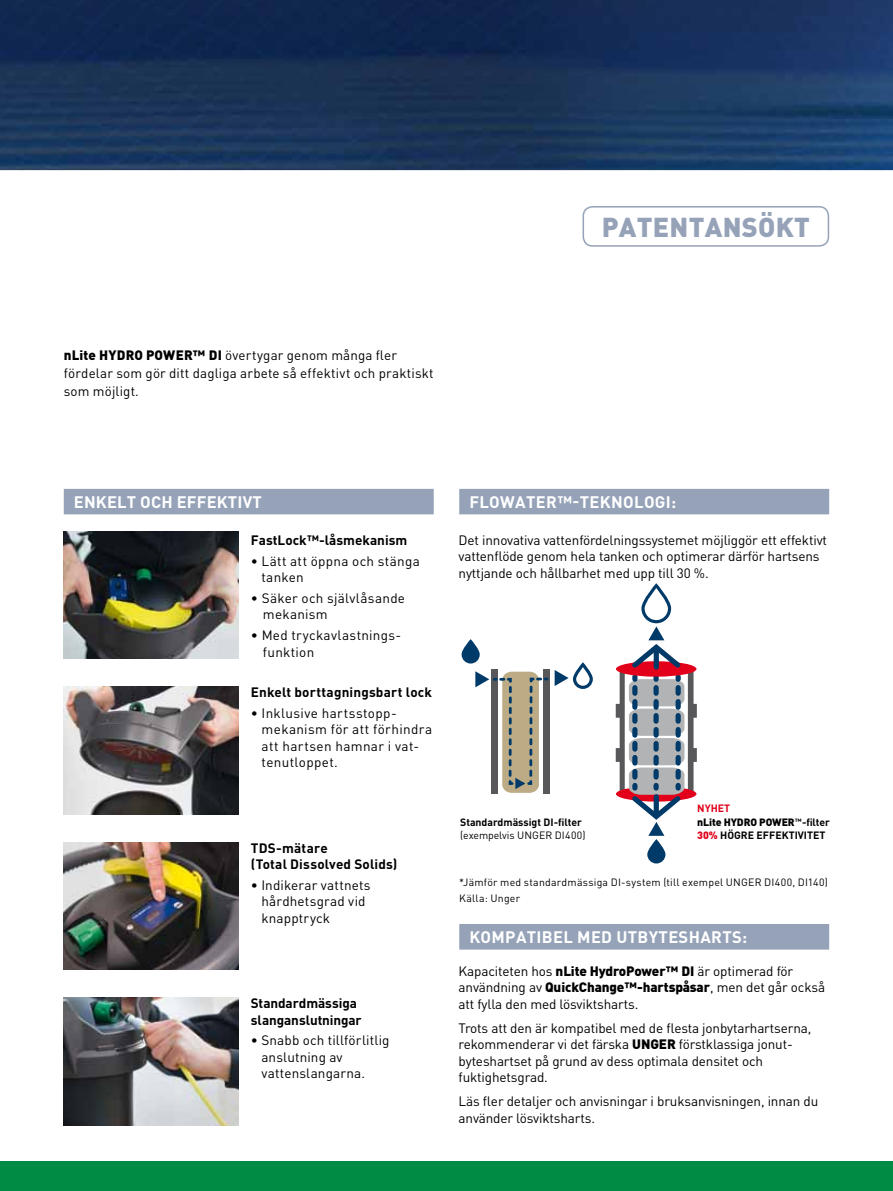
<style>
.page{position:relative;width:893px;height:1191px;background:#fff}
.page>*{position:absolute;margin:0;border:0;box-sizing:border-box;transform-origin:0 0}
.t1{font:900 27px "DIN Pro";letter-spacing:.01em;color:#95a2b8}
.t2{font:700 16.5px "DIN Pro";letter-spacing:.02em;color:#fff}
.t3{font:15.9px/19px "Myriad Pro";color:#000}
.t4{font:13.5px/16.5px "DIN Pro";letter-spacing:-.01em;color:#000}
.t5{font:13.5px/16.5px "DIN Pro";letter-spacing:.01em;color:#000}
.t6{font:700 13.5px/16.5px "DIN Pro";letter-spacing:.005em;color:#000}
.t7{font:13.5px/16.5px "DIN Pro";letter-spacing:.02em;color:#000}
.t8{font:13.5px/16.5px "DIN Pro";letter-spacing:.025em;color:#000}
.t9{font:10.5px/16.5px "DIN Pro";letter-spacing:.02em;color:#000}
.t10{font:700 10.5px/13.5px "DIN Pro";color:#000}
.t11{font:10.5px "DIN Pro";letter-spacing:-.01em;color:#000}
.s1{font-weight:900}
.s2{color:#e2001a}
.s3{font-weight:900;color:#e2001a}
</style>
<div class="page">
<img style="left:0;top:0;width:893px;height:170px">
<div style="left:0;top:1161px;width:893px;height:30px;background:#008b45"></div>
<img style="left:64px;top:842px;width:174px;height:128px">
<img style="left:64px;top:997px;width:174px;height:128px">
<img style="left:64px;top:531px;width:174px;height:128px">
<img style="left:64px;top:686px;width:174px;height:128px">
<div style="left:463px;top:641px;width:15px;height:21px;background:#003a69;border-radius:7px"></div>
<div style="left:462px;top:640px;width:18px;height:23px;border:3px solid #003a69;border-radius:7px"></div>
<svg style="left:575px;top:664px;width:16px;height:23px"></svg>
<div style="left:573px;top:663px;width:20px;height:26px;border:3px solid #003a69;border-radius:8px"></div>
<svg style="left:555px;top:670px;width:14px;height:16px"></svg>
<div style="left:491px;top:670px;width:7px;height:124px;background:#58585a"></div>
<div style="left:544px;top:670px;width:6px;height:124px;background:#58585a"></div>
<div style="left:502px;top:671px;width:37px;height:122px;background:#bcab85;border-radius:9px"></div>
<svg style="left:475px;top:671px;width:72px;height:118px"></svg>
<div style="left:649px;top:841px;width:15px;height:21px;background:#003a69;border-radius:7px"></div>
<div style="left:647px;top:840px;width:18px;height:23px;border:3px solid #003a69;border-radius:7px"></div>
<svg style="left:643px;top:585px;width:26px;height:36px"></svg>
<div style="left:641px;top:584px;width:30px;height:39px;border:3px solid #003a69;border-radius:13px"></div>
<svg style="left:616px;top:626px;width:81px;height:210px"></svg>
<div style="left:460px;top:489px;width:368px;height:24px;background:#95a2b8"></div>
<div style="left:459px;top:489px;width:370px;height:25px;border:2px solid #95a2b8"></div>
<div style="left:460px;top:924px;width:368px;height:25px;background:#95a2b8"></div>
<svg style="left:63px;top:488px;width:371px;height:27px;background:#9ba7bc"></svg>
<div style="left:583px;top:206px;width:246px;height:41px;border:2px solid #95a2b8;border-radius:9px"></div>
<h1 class="t1" style="left:602px;top:208px;width:204px">Patentansökt</h1>
<p class="t5" style="left:64px;top:346px;width:371px;line-height:18px"><span class="s1">nLite HYDRO POWER™ DI</span> övertygar genom många fler fördelar som gör ditt dagliga arbete så effektivt och praktiskt som möjligt.</p>
<p class="t2" style="left:74px;top:491px;width:190px">ENKELT OCH EFFEKTIVT</p>
<p class="t6" style="left:251px;top:531px;width:158px">FastLock™-låsmekanism</p>
<p class="t7" style="left:261px;top:552px;width:160px;text-indent:-11px">• Lätt att öppna och stänga tanken</p>
<p class="t7" style="left:263px;top:589px;width:144px;text-indent:-12px">• Säker och självlåsande mekanism</p>
<p class="t7" style="left:263px;top:626px;width:140px;text-indent:-12px">• Med tryckavlastnings&shy;funktion</p>
<p class="t6" style="left:251px;top:683px;width:183px">Enkelt borttagningsbart lock</p>
<p class="t8" style="left:262px;top:704px;width:172px;text-indent:-11px">• Inklusive hartsstopp&shy;mekanism för att förhindra att hartsen hamnar i vat&shy;tenutloppet.</p>
<p class="t3" style="left:263px;top:621px;width:93px">Pfeil ist falsch, bei den</p>
<p class="t3" style="left:263px;top:678px;width:140px">Systemen ist der<br>Wassereingang oben links, Wasser läuft im<br>Filter runter und auf der anderen Seite</p>
<p class="t6" style="left:251px;top:839px;width:148px">TDS-mätare<br>(Total Dissolved Solids)</p>
<p class="t5" style="left:261px;top:876px;width:111px;text-indent:-11px">• Indikerar vattnets hårdhetsgrad vid knapptryck</p>
<p class="t6" style="left:251px;top:994px;width:112px">Standardmässiga slanganslutningar</p>
<p class="t5" style="left:261px;top:1031px;width:130px;text-indent:-11px">• Snabb och tillförlitlig anslutning av vattenslangarna.</p>
<p class="t2" style="left:469px;top:491px;width:68px">FloWater</p>
<p class="t2" style="left:557px;top:491px;width:34px">™-teknologi</p>
<p class="t2" style="left:671px;top:491px;width:7px">:</p>
<p class="t4" style="left:459px;top:531px;width:370px">Det innovativa vattenfördelningssystemet möjliggör ett effektivt vattenflöde genom hela tanken och optimerar därför hartsens nyttjande och hållbarhet med upp till 30 %.</p>
<p class="t10" style="left:460px;top:814px;width:123px">Standardmässigt DI-filter</p>
<p class="t11" style="left:460px;top:828px;width:127px">(exempelvis UNGER DI400)</p>
<p class="t10" style="left:697px;top:801px;width:134px"><span class="s2">NYH ET<br></span><span class="s1">nLite HYDRO POWER</span><sup>™</sup>-filter<br><span class="s3">30%</span> HÖGRE EFFEKTIVITET</p>
<p class="t9" style="left:459px;top:873px;width:370px">*Jämför med standardmässiga DI-system (till exempel UNGER DI400, DI140)<br>Källa: Unger</p>
<p class="t2" style="left:469px;top:926px;width:279px">KOMPATIBEL MED UTBYTESHARTS:</p>
<p class="t4" style="left:459px;top:962px;width:368px">Kapaciteten hos <span class="s1">nLite HydroPower™ DI</span> är optimerad för användning av <span class="s1">QuickChange™-hartspåsar</span>, men det går också att fylla den med lösviktsharts.</p>
<p class="t4" style="left:459px;top:1019px;width:354px">Trots att den är kompatibel med de flesta jonbytarhartserna, rekommenderar vi det färska <span class="s1">UNGER</span></p>
<p class="t4" style="left:459px;top:1035px;width:336px;text-indent:220px">förstklassiga jonut&shy;byteshartset på grund av dess optimala densitet och fuktighetsgrad.</p>
<p class="t4" style="left:459px;top:1092px;width:361px">Läs fler detaljer och anvisningar i bruksanvisningen, innan du använder lösviktsharts.</p>
</div>
